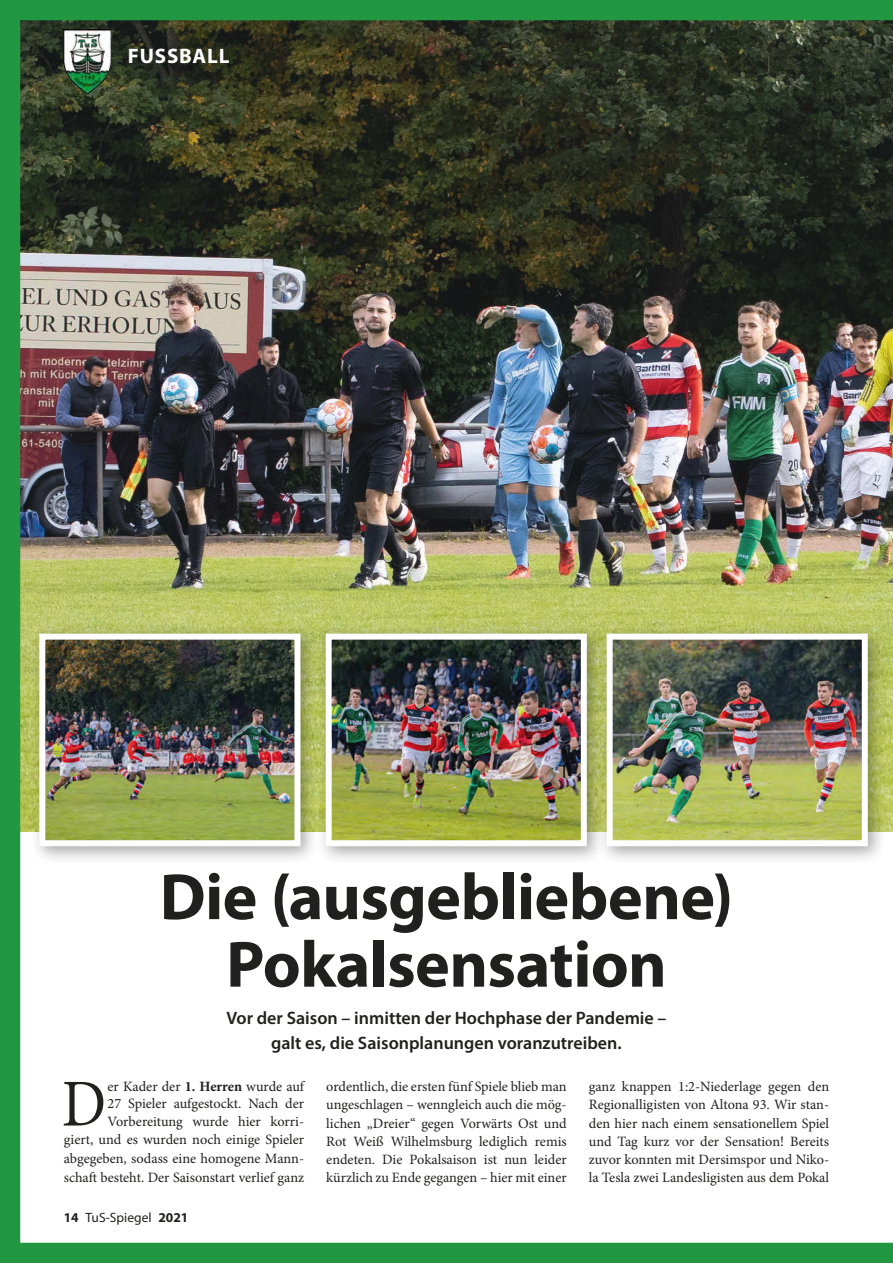
<style>
.page{position:relative;width:893px;height:1263px;background:#fff}
.page>*{position:absolute;margin:0;border:0;box-sizing:border-box;transform-origin:0 0}
.t1{font:67.05px "Minion Pro";color:#20201f;scale:.9 1}
.t2{font:700 66px/67.5px "Myriad Pro";letter-spacing:-.01em;color:#20201f;text-align:center}
.t3{font:700 21px "Myriad Pro";letter-spacing:.04em;color:#fff}
.t4{font:600 18px/24.8px "Myriad Pro";color:#20201f;text-align:center}
.t5{font:14.25px/18.1px "Minion Pro";color:#20201f;text-align:justify}
.t6{font:13.5px "Myriad Pro";color:#20201f}
.s1{font-weight:700}
</style>
<div class="page">
<img style="left:0;top:0;width:893px;height:1263px">
<img style="left:64px;top:30px;width:47px;height:64px">
<div style="left:316px;top:623px;width:289px;height:242px;background:#20201f;opacity:.4"></div>
<img style="left:333px;top:641px;width:247px;height:198px">
<div style="left:326px;top:634px;width:261px;height:212px;border:6px solid #fff"></div>
<div style="left:597px;top:623px;width:289px;height:242px;background:#20201f;opacity:.4"></div>
<img style="left:614px;top:641px;width:247px;height:198px">
<div style="left:607px;top:634px;width:261px;height:212px;border:6px solid #fff"></div>
<div style="left:29px;top:623px;width:290px;height:242px;background:#20201f;opacity:.4"></div>
<img style="left:46px;top:641px;width:247px;height:198px">
<div style="left:39px;top:634px;width:261px;height:212px;border:6px solid #fff"></div>
<h3 class="t3" style="left:128px;top:42px;width:103px">FUSSBALL</h3>
<h2 class="t2" style="left:160px;top:861px;width:575px">Die (ausgebliebene)<br>Pokalsensation</h2>
<p class="t4" style="left:226px;top:1005px;width:442px">Vor der Saison – inmitten der Hochphase der Pandemie – galt es, die Saisonplanungen voranzutreiben.</p>
<h1 class="t1" style="left:62px;top:1059px;width:51px">D</h1>
<p class="t5" style="left:108px;top:1078px;width:198px;line-height:17.1px">er Kader der <span class="s1">1. Herren</span> wurde auf 27 Spieler aufgestockt. Nach der Vorbereitung wurde hier korri-</p>
<p class="t5" style="left:64px;top:1130px;width:242px;line-height:18.9px">giert, und es wurden noch einige Spieler abgegeben, sodass eine homogene Mann&shy;schaft besteht. Der Saisonstart verlief ganz</p>
<p class="t6" style="left:64px;top:1209px;width:126px"><span class="s1">14</span> TuS-Spiegel <span class="s1">2021</span></p>
<p class="t5" style="left:326px;top:1077px;width:242px">ordentlich, die ersten fünf Spiele blieb man ungeschlagen – wenngleich auch die mög&shy;lichen „Dreier“ gegen Vorwärts Ost und Rot Weiß Wilhelmsburg lediglich remis endeten. Die Pokalsaison ist nun leider kürzlich zu Ende gegangen – hier mit einer</p>
<p class="t5" style="left:589px;top:1078px;width:242px">ganz knappen 1:2-Niederlage gegen den Regionalligisten von Altona 93. Wir stan&shy;den hier nach einem sensationellem Spiel und Tag kurz vor der Sensation! Bereits zuvor konnten mit Dersimspor und Niko&shy;la Tesla zwei Landesligisten aus dem Pokal</p>
</div>
